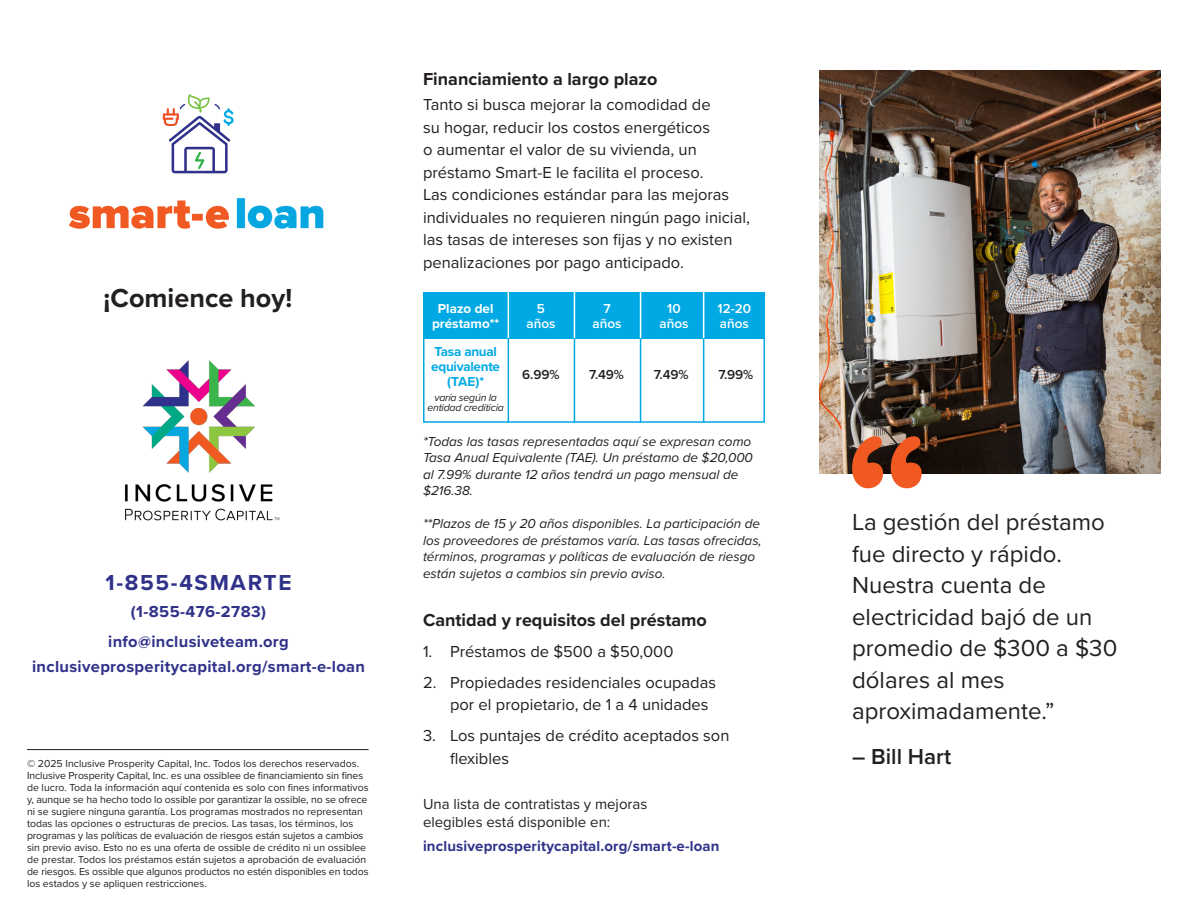
<style>
.page{position:relative;width:1188px;height:918px;background:#fff}
.page>*{position:absolute;margin:0;border:0;box-sizing:border-box;transform-origin:0 0}
.t1{font:700 27px "Proxima Nova";color:#231f20}
.t2{font:24px/31.5px "Proxima Nova";color:#231f20}
.t3{font:700 22.5px "Proxima Nova";letter-spacing:.075em;color:#30328a}
.t4{font:600 22.5px "Proxima Nova";color:#231f20}
.t5{font:700 18px "Proxima Nova";color:#231f20}
.t6{font:16.5px/22.5px "Proxima Nova";color:#231f20}
.t7{font:700 16.5px "Proxima Nova";letter-spacing:.02em;color:#30328a}
.t8{font:15px/18px "Proxima Nova";color:#231f20}
.t9{font:700 15px "Proxima Nova";letter-spacing:.01em;color:#30328a}
.t10{font:italic 13.5px/16.5px "Proxima Nova";color:#231f20}
.t11{font:700 13.5px/15px "Proxima Nova";letter-spacing:-.02em;color:#00a9e5;text-align:center}
.t12{font:600 13.5px/15px "Proxima Nova";color:#fff}
.t13{font:600 13.5px "Proxima Nova";letter-spacing:-.01em;color:#231f20}
.t14{font:700 13.5px/15px "Proxima Nova";color:#fff;text-align:center}
.t15{font:10.5px/12px "Proxima Nova";color:#231f20}
.t16{font:italic 10.5px/10.5px "Proxima Nova";letter-spacing:-.02em;color:#231f20;text-align:center}
</style>
<div class="page">
<img style="left:124px;top:360px;width:156px;height:161px">
<img style="left:68px;top:198px;width:256px;height:31px">
<svg style="left:162px;top:94px;width:72px;height:79px"></svg>
<hr style="left:27px;top:749px;width:342px;height:1px;background:#231f20">
<div style="left:423px;top:292px;width:342px;height:46px;background:#00a9e4"></div>
<div style="left:423px;top:292px;width:342px;height:131px;border:2px solid #00a9e4"></div>
<hr style="left:508px;top:292px;width:1px;height:131px;background:#00a9e4">
<hr style="left:574px;top:292px;width:1px;height:131px;background:#00a9e4">
<hr style="left:640px;top:292px;width:1px;height:131px;background:#00a9e4">
<hr style="left:703px;top:292px;width:1px;height:131px;background:#00a9e4">
<hr style="left:508px;top:292px;width:1px;height:46px;background:#fff">
<hr style="left:574px;top:292px;width:1px;height:46px;background:#fff">
<hr style="left:640px;top:292px;width:1px;height:46px;background:#fff">
<hr style="left:703px;top:292px;width:1px;height:46px;background:#fff">
<img style="left:819px;top:71px;width:342px;height:402px">
<svg style="left:891px;top:436px;width:32px;height:52px;background:#be5832"></svg>
<svg style="left:852px;top:436px;width:32px;height:52px;background:#c6603a"></svg>
<p class="t1" style="left:104px;top:278px;width:190px">¡Comience hoy!</p>
<p class="t3" style="left:106px;top:566px;width:188px">1-855-4SMARTE</p>
<p class="t7" style="left:131px;top:599px;width:137px">(1-855-476-2783)</p>
<p class="t7" style="left:108px;top:629px;width:182px">info@inclusiveteam.org</p>
<p class="t7" style="left:32px;top:655px;width:335px">inclusiveprosperitycapital.org/smart-e-loan</p>
<p class="t15" style="left:27px;top:757px;width:334px">© 2025 Inclusive Prosperity Capital, Inc. Todos los derechos reservados.</p>
<p class="t15" style="left:27px;top:769px;width:343px">Inclusive Prosperity Capital, Inc. es una ossiblee de financiamiento sin fines de lucro. Toda la información aquí contenida es solo con fines informativos y, aunque se ha hecho todo lo ossible por garantizar la ossible, no se ofrece ni se sugiere ninguna garantía. Los programas mostrados no representan todas las opciones o estructuras de precios. Las tasas, los términos, los programas y las políticas de evaluación de riesgos están sujetos a cambios sin previo aviso. Esto no es una oferta de ossible de crédito ni un ossiblee de prestar. Todos los préstamos están sujetos a aprobación de evaluación de riesgos. Es ossible que algunos productos no estén disponibles en todos los estados y se apliquen restricciones.</p>
<p class="t5" style="left:423px;top:66px;width:236px">Financiamiento a largo plazo</p>
<p class="t6" style="left:423px;top:93px;width:328px">Tanto si busca mejorar la comodidad de<br>su hogar, reducir los costos energéticos<br>o aumentar el valor de su vivienda, un préstamo Smart-E le facilita el proceso.<br>Las condiciones estándar para las mejoras individuales no requieren ningún pago inicial, las tasas de intereses son fijas y no existen penalizaciones por pago anticipado.</p>
<p class="t14" style="left:432px;top:300px;width:69px">Plazo del préstamo**</p>
<p class="t12" style="left:718px;top:300px;width:35px">12-20 años</p>
<p class="t12" style="left:667px;top:300px;width:15px">10</p>
<p class="t12" style="left:659px;top:315px;width:30px">años</p>
<p class="t12" style="left:537px;top:300px;width:10px">5</p>
<p class="t12" style="left:527px;top:315px;width:30px">años</p>
<p class="t12" style="left:604px;top:300px;width:9px">7</p>
<p class="t12" style="left:593px;top:315px;width:30px">años</p>
<p class="t11" style="left:431px;top:343px;width:70px">Tasa anual equivalente (TAE)*</p>
<p class="t16" style="left:427px;top:392px;width:78px">varía según la entidad crediticia</p>
<p class="t13" style="left:522px;top:364px;width:39px">6.99%</p>
<p class="t13" style="left:589px;top:364px;width:36px">7.49%</p>
<p class="t13" style="left:654px;top:364px;width:36px">7.49%</p>
<p class="t13" style="left:718px;top:364px;width:36px">7.99%</p>
<p class="t10" style="left:423px;top:433px;width:331px">*Todas las tasas representadas aquí se expresan como Tasa Anual Equivalente (TAE). Un préstamo de $20,000 al 7.99% durante 12 años tendrá un pago mensual de $216.38.</p>
<p class="t10" style="left:423px;top:515px;width:340px">**Plazos de 15 y 20 años disponibles. La participación de los proveedores de préstamos varía. Las tasas ofrecidas, términos, programas y políticas de evaluación de riesgo están sujetos a cambios sin previo aviso.</p>
<p class="t5" style="left:423px;top:607px;width:285px">Cantidad y requisitos del préstamo</p>
<p class="t6" style="left:423px;top:640px;width:252px">1. Préstamos de $500 a $50,000</p>
<p class="t6" style="left:450px;top:670px;width:268px;text-indent:-27px">2. Propiedades residenciales ocupadas por el propietario, de 1 a 4 unidades</p>
<p class="t6" style="left:423px;top:724px;width:308px">3. Los puntajes de crédito aceptados son</p>
<p class="t6" style="left:450px;top:746px;width:61px">flexibles</p>
<p class="t8" style="left:423px;top:794px;width:226px">Una lista de contratistas y mejoras elegibles está disponible en:</p>
<p class="t9" style="left:423px;top:835px;width:298px">inclusiveprosperitycapital.org/smart-e-loan</p>
<p class="t2" style="left:852px;top:506px;width:267px">La gestión del préstamo fue directo y rápido.<br>Nuestra cuenta de electricidad bajó de un promedio de $300 a $30 dólares al mes aproximadamente.”</p>
<p class="t4" style="left:852px;top:740px;width:101px">– Bill Hart</p>
</div>
